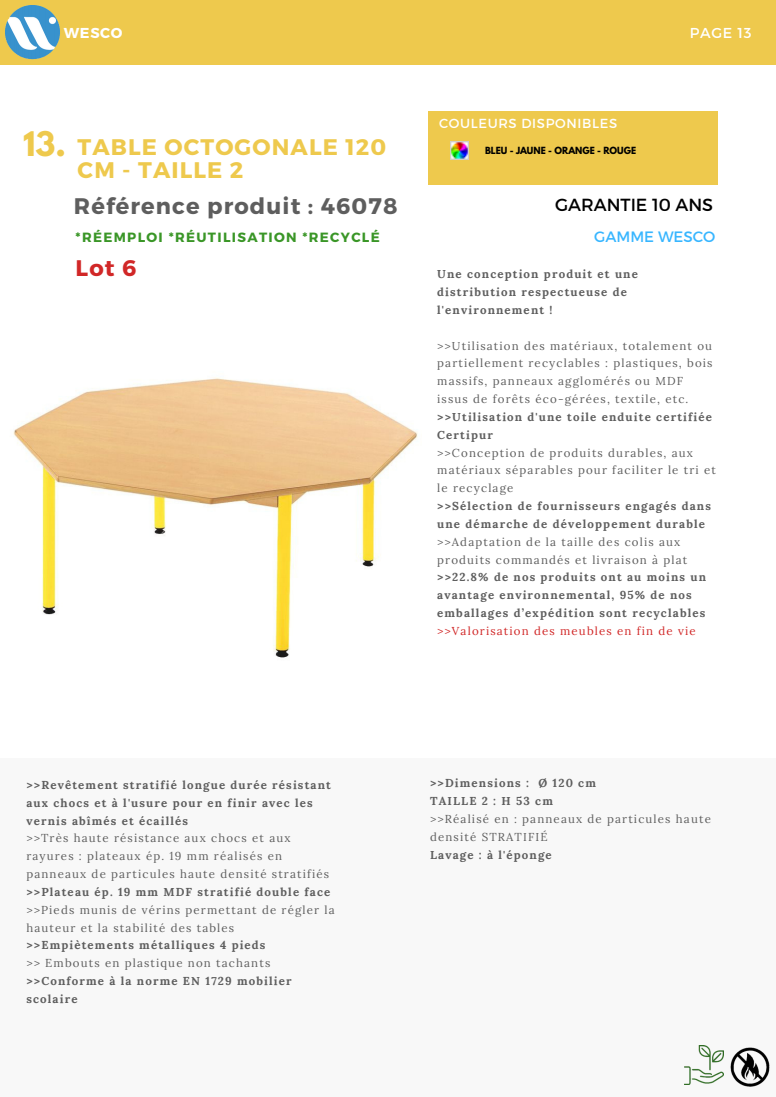
<style>
.page{position:relative;width:776px;height:1097px;background:#fff}
.page>*{position:absolute;margin:0;border:0;box-sizing:border-box;transform-origin:0 0}
.t1{font:700 22.5px/22.5px "Montserrat";letter-spacing:.05em;color:#eec94d}
.t2{font:700 22.5px "Montserrat";letter-spacing:.05em;color:#5e5e5e}
.t3{font:700 22.5px "Montserrat";color:#d12727}
.t4{font:17.5px "Montserrat";color:#000}
.t5{font:15px "Montserrat";color:#38b6ff}
.t6{font:14.38px "Montserrat";letter-spacing:.05em;color:#fff}
.t7{font:700 14.38px "Montserrat";letter-spacing:.05em;color:#fff}
.t8{font:700 13.38px "Montserrat";letter-spacing:.1em;color:#3a9627}
.t9{font:13.12px "Montserrat";letter-spacing:.05em;color:#fff}
.t10{font:11.5px/17.8px "Lora";letter-spacing:.1em;color:#5e5e5e}
.t11{font:700 11.5px/17.8px "Lora";letter-spacing:.1em;color:#5e5e5e}
.t12{font:11.5px "Lora";letter-spacing:.1em;color:#d12727}
.t13{font:700 8.75px "League Spartan";color:#000}
.s1{font-family:"League Spartan";font-size:30px}
</style>
<div class="page">
<div style="left:0;top:0;width:775px;height:65px;background:#eec94d"></div>
<img style="left:5px;top:5px;width:55px;height:55px">
<div style="left:427px;top:112px;width:290px;height:73px;background:#eec94d"></div>
<img style="left:450px;top:142px;width:18px;height:17px">
<img style="left:13px;top:377px;width:405px;height:281px">
<div style="left:0;top:758px;width:775px;height:338px;background:#f8f8f8"></div>
<img style="left:684px;top:1045px;width:39px;height:39px">
<img style="left:730px;top:1047px;width:39px;height:38px">
<p class="t7" style="left:64px;top:23px;width:60px">WESCO</p>
<p class="t6" style="left:689px;top:23px;width:63px">PAGE 13</p>
<h1 class="t1" style="left:78px;top:135px;width:310px;text-indent:-54px"><span class="s1">13.</span> TABLE OCTOGONALE 120<br>CM - TAILLE 2</h1>
<h1 class="t2" style="left:74px;top:191px;width:325px">Référence produit : 46078</h1>
<p class="t8" style="left:76px;top:229px;width:305px">*RÉEMPLOI *RÉUTILISATION *RECYCLÉ</p>
<h1 class="t3" style="left:76px;top:253px;width:62px">Lot 6</h1>
<p class="t9" style="left:439px;top:115px;width:180px">COULEURS DISPONIBLES</p>
<p class="t13" style="left:485px;top:146px;width:152px">BLEU - JAUNE - ORANGE - ROUGE</p>
<h2 class="t4" style="left:555px;top:193px;width:159px">GARANTIE 10 ANS</h2>
<h3 class="t5" style="left:594px;top:227px;width:123px">GAMME WESCO</h3>
<p class="t11" style="left:437px;top:265px;width:202px">Une conception produit et une distribution respectueuse de l'environnement !</p>
<p class="t10" style="left:437px;top:336px;width:277px">&gt;&gt;Utilisation des matériaux, totalement ou partiellement recyclables : plastiques, bois massifs, panneaux agglomérés ou MDF issus de forêts éco-gérées, textile, etc.</p>
<p class="t11" style="left:437px;top:408px;width:276px">&gt;&gt;Utilisation d'une toile enduite certifiée<br>Certipur</p>
<p class="t10" style="left:437px;top:443px;width:280px">&gt;&gt;Conception de produits durables, aux matériaux séparables pour faciliter le tri et le recyclage</p>
<p class="t11" style="left:437px;top:497px;width:275px">&gt;&gt;Sélection de fournisseurs engagés dans une démarche de développement durable</p>
<p class="t10" style="left:437px;top:532px;width:251px">&gt;&gt;Adaptation de la taille des colis aux produits commandés et livraison à plat</p>
<p class="t11" style="left:437px;top:568px;width:270px">&gt;&gt;22.8% de nos produits ont au moins un avantage environnemental, 95% de nos emballages d’expédition sont recyclables</p>
<p class="t12" style="left:437px;top:623px;width:260px">&gt;&gt;Valorisation des meubles en fin de vie</p>
<p class="t11" style="left:26px;top:775px;width:306px">&gt;&gt;Revêtement stratifié longue durée résistant aux chocs et à l'usure pour en finir avec les vernis abîmés et écaillés</p>
<p class="t10" style="left:26px;top:829px;width:304px">&gt;&gt;Très haute résistance aux chocs et aux rayures : plateaux ép. 19 mm réalisés en panneaux de particules haute densité stratifiés</p>
<p class="t11" style="left:26px;top:882px;width:305px">&gt;&gt;Plateau ép. 19 mm MDF stratifié double face</p>
<p class="t10" style="left:26px;top:900px;width:310px">&gt;&gt;Pieds munis de vérins permettant de régler la hauteur et la stabilité des tables</p>
<p class="t11" style="left:26px;top:936px;width:240px">&gt;&gt;Empiètements métalliques 4 pieds</p>
<p class="t10" style="left:26px;top:954px;width:245px">&gt;&gt; Embouts en plastique non tachants</p>
<p class="t11" style="left:26px;top:971px;width:267px">&gt;&gt;Conforme à la norme EN 1729 mobilier scolaire</p>
<p class="t11" style="left:430px;top:774px;width:167px">&gt;&gt;Dimensions : Ø 120 cm<br>TAILLE 2 : H 53 cm</p>
<p class="t10" style="left:430px;top:809px;width:282px">&gt;&gt;Réalisé en : panneaux de particules haute densité STRATIFIÉ</p>
<p class="t11" style="left:430px;top:845px;width:123px">Lavage : à l'éponge</p>
</div>
